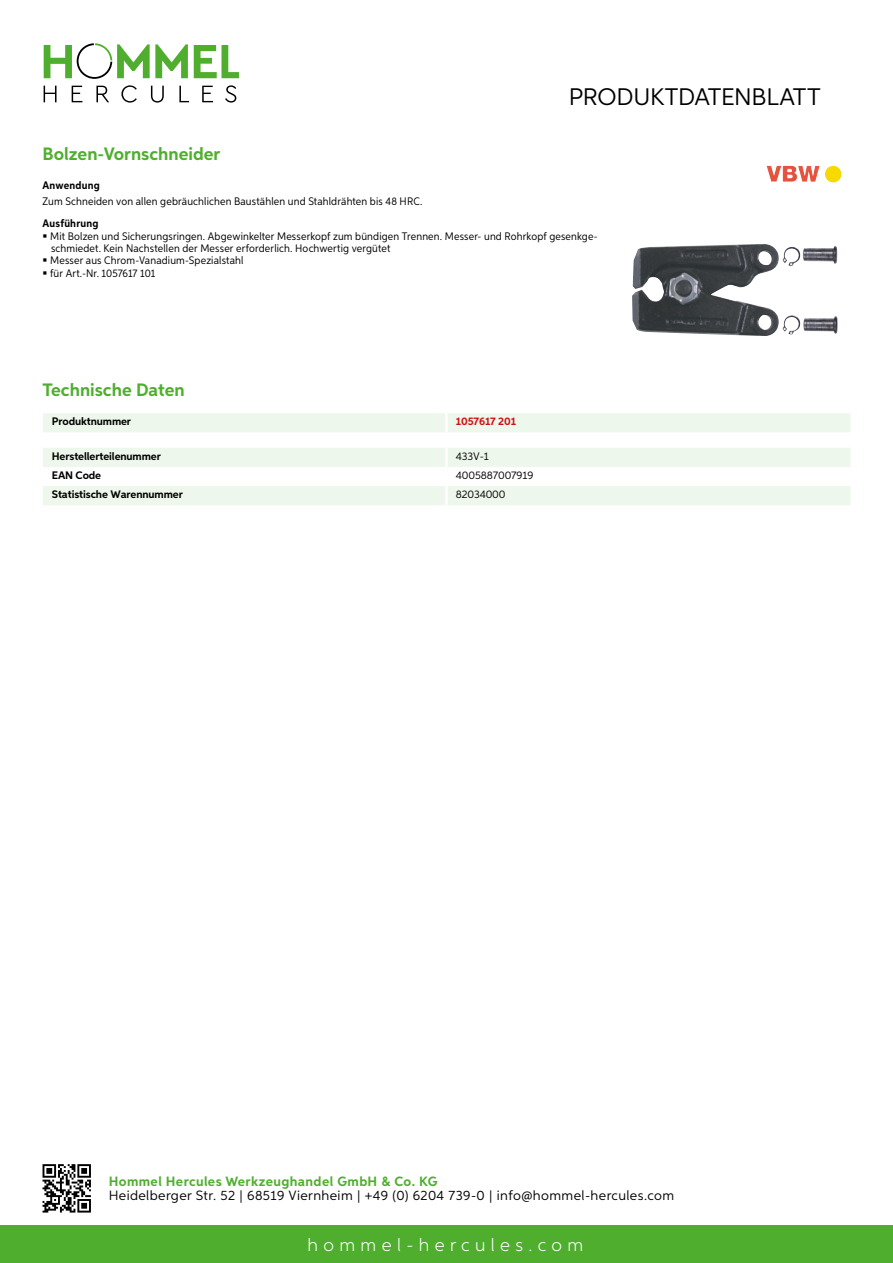
<style>
.page{position:relative;width:893px;height:1263px;background:#fff}
.page>*{position:absolute;margin:0;border:0;box-sizing:border-box;transform-origin:0 0}
.t1{font:24px "Aspira";letter-spacing:-.01em;color:#000}
.t2{font:700 18px "Aspira";color:#50ae2f}
.t3{font:300 18px "Aspira";letter-spacing:.3em;color:#fff}
.t4{font:13.5px "Aspira";letter-spacing:.03em;color:#000}
.t5{font:700 13.5px "Aspira";letter-spacing:.03em;color:#50ae2f}
.t6{font:10.95px/12.5px "Aspira Nar";letter-spacing:.015em;color:#000}
.t7{font:700 10.95px "Aspira";letter-spacing:-.01em;color:#000}
.t8{font:10.95px "Aspira";letter-spacing:-.01em;color:#000}
.t9{font:700 10.95px "Aspira Nar";letter-spacing:.02em;color:#000}
.t10{font:700 10.95px "Aspira";letter-spacing:-.01em;color:#cd1013}
</style>
<div class="page">
<div style="left:0;top:1226px;width:893px;height:37px;background:#50ae2f"></div>
<svg style="left:43px;top:1164px;width:48px;height:48px"></svg>
<svg style="left:194px;top:45px;width:45px;height:33px"></svg>
<svg style="left:44px;top:43px;width:144px;height:36px"></svg>
<svg style="left:44px;top:86px;width:13px;height:16px"></svg>
<svg style="left:72px;top:86px;width:10px;height:16px"></svg>
<svg style="left:96px;top:86px;width:13px;height:16px"></svg>
<svg style="left:121px;top:85px;width:16px;height:18px"></svg>
<svg style="left:151px;top:86px;width:13px;height:17px"></svg>
<svg style="left:179px;top:86px;width:10px;height:16px"></svg>
<svg style="left:202px;top:86px;width:11px;height:16px"></svg>
<svg style="left:225px;top:85px;width:11px;height:18px"></svg>
<div style="left:43px;top:413px;width:807px;height:19px;background:#eef7eb"></div>
<hr style="left:445px;top:413px;width:3px;height:19px;background:#fff">
<svg style="left:43px;top:448px;width:807px;height:57px"></svg>
<hr style="left:445px;top:486px;width:3px;height:19px;background:#fff">
<img style="left:632px;top:244px;width:205px;height:92px">
<img style="left:766px;top:166px;width:76px;height:17px">
<h1 class="t1" style="left:569px;top:82px;width:253px">Produktdatenblatt</h1>
<h2 class="t2" style="left:43px;top:142px;width:179px">Bolzen-Vornschneider</h2>
<p class="t9" style="left:43px;top:179px;width:59px">Anwendung</p>
<p class="t6" style="left:43px;top:194px;width:382px">Zum Schneiden von allen gebräuchlichen Baustählen und Stahldrähten bis 48 HRC.</p>
<p class="t9" style="left:43px;top:216px;width:58px">Ausführung</p>
<p class="t6" style="left:50px;top:229px;width:549px">Mit Bolzen und Sicherungsringen. Abgewinkelter Messerkopf zum bündigen Trennen. Messer- und Rohrkopf gesenkge&shy;schmiedet. Kein Nachstellen der Messer erforderlich. Hochwertig vergütet<br>Messer aus Chrom-Vanadium-Spezialstahl<br>für Art.-Nr. 1057617 101</p>
<h2 class="t2" style="left:43px;top:379px;width:144px">Technische Daten</h2>
<p class="t7" style="left:52px;top:415px;width:81px">Produktnummer</p>
<p class="t10" style="left:456px;top:415px;width:62px">1057617 201</p>
<p class="t7" style="left:52px;top:449px;width:111px">Herstellerteilenummer</p>
<p class="t8" style="left:456px;top:449px;width:34px">433V-1</p>
<p class="t7" style="left:52px;top:468px;width:51px">EAN Code</p>
<p class="t8" style="left:456px;top:468px;width:79px">4005887007919</p>
<p class="t7" style="left:52px;top:487px;width:132px">Statistische Warennummer</p>
<p class="t8" style="left:456px;top:487px;width:51px">82034000</p>
<p class="t5" style="left:109px;top:1172px;width:330px">Hommel Hercules Werkzeughandel GmbH &amp; Co. KG</p>
<p class="t4" style="left:109px;top:1187px;width:567px">Heidelberger Str. 52 | 68519 Viernheim | +49 (0) 6204 739-0 | info@hommel-hercules.com</p>
<h2 class="t3" style="left:307px;top:1234px;width:277px">hommel-hercules.com</h2>
</div>
